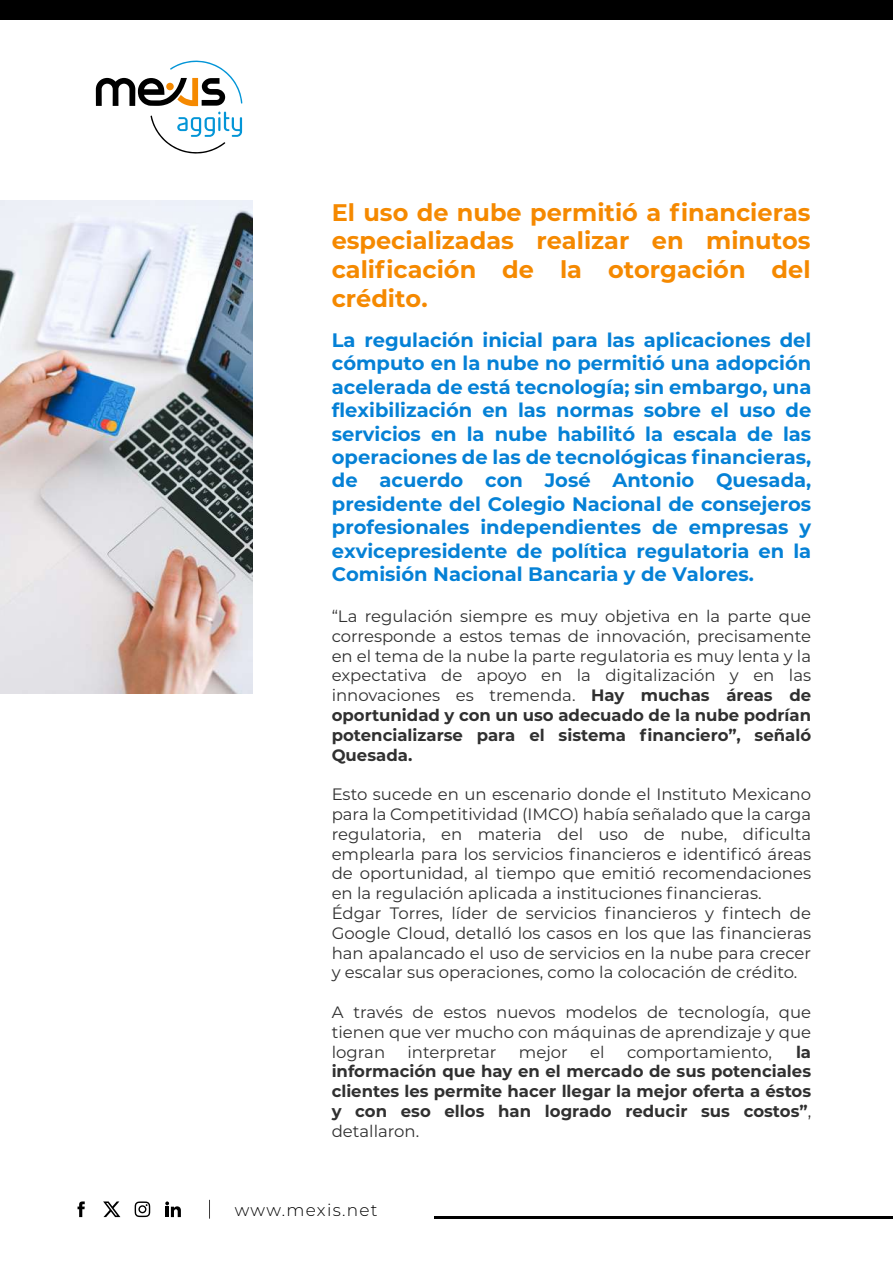
<style>
.page{position:relative;width:893px;height:1263px;background:#fff}
.page>*{position:absolute;margin:0;border:0;box-sizing:border-box;transform-origin:0 0}
.t1{font:700 24px/28.8px "Montserrat";color:#f58900;text-align:justify}
.t2{font:700 19.5px/23.4px "Montserrat";color:#0581d6;text-align:justify}
.t3{font:300 16.95px "Montserrat";letter-spacing:.075em;color:#000}
.t4{font:16.5px/19.8px "Montserrat";color:#303030;text-align:justify}
.t5{font:700 16.5px/19.8px "Montserrat";color:#303030;text-align:justify}
.s1{font-weight:700}
.s2{font-weight:400}
</style>
<div class="page">
<svg style="left:151px;top:112px;width:91px;height:42px"></svg>
<svg style="left:96px;top:60px;width:146px;height:46px"></svg>
<img style="left:0;top:200px;width:253px;height:493px">
<svg style="left:78px;top:1201px;width:7px;height:16px"></svg>
<svg style="left:103px;top:1201px;width:17px;height:16px"></svg>
<svg style="left:165px;top:1201px;width:16px;height:16px"></svg>
<svg style="left:135px;top:1201px;width:15px;height:16px"></svg>
<svg style="left:209px;top:1200px;width:1px;height:18px"></svg>
<hr style="left:435px;top:1216px;width:458px;height:3px;background:#000">
<div style="left:0;top:0;width:893px;height:19px;background:#000"></div>
<h1 class="t1" style="left:332px;top:197px;width:480px">El uso de nube permitió a financieras especializadas realizar en minutos calificación de la otorgación del crédito.</h1>
<p class="t2" style="left:332px;top:327px;width:481px">La regulación inicial para las aplicaciones del cómputo en la nube no permitió una adopción acelerada de está tecnología; sin embargo, una flexibilización en las normas sobre el uso de servicios en la nube habilitó la escala de las operaciones de las de tecnológicas financieras, de acuerdo con José Antonio Quesada, presidente del Colegio Nacional de consejeros profesionales independientes de empresas y exvicepresidente de política regulatoria en la Comisión Nacional Bancaria y de Valores.</p>
<p class="t4" style="left:332px;top:606px;width:481px">“La regulación siempre es muy objetiva en la parte que corresponde a estos temas de innovación, precisamente en el tema de la nube la parte regulatoria es muy lenta y la expectativa de apoyo en la digitalización y en las innovaciones es tremenda. <span class="s1">Hay muchas áreas de oportunidad y con un uso adecuado de la nube podrían potencializarse para el sistema financiero”, señaló Quesada.</span></p>
<p class="t4" style="left:332px;top:784px;width:481px;text-align:left">Esto sucede en un escenario donde el Instituto Mexicano para la Competitividad (IMCO) había señalado que la carga regulatoria, en materia del uso de nube, dificulta emplearla para los servicios financieros e identificó áreas de oportunidad, al tiempo que emitió recomendaciones en la regulación aplicada a instituciones financieras.<br>Édgar Torres, líder de servicios financieros y fintech de Google Cloud, detalló los casos en los que las financieras han apalancado el uso de servicios en la nube para crecer y escalar sus operaciones, como la colocación de crédito.</p>
<p class="t4" style="left:332px;top:1002px;width:481px">A través de estos nuevos modelos de tecnología, que tienen que ver mucho con máquinas de aprendizaje y que logran</p>
<p class="t5" style="left:332px;top:1041px;width:481px;text-indent:464px">la información que hay en el mercado de sus potenciales clientes les permite hacer llegar la mejor oferta a éstos y con eso ellos han logrado reducir sus costos”<span class="s2">, detallaron.</span></p>
<p class="t4" style="left:407px;top:1041px;width:91px">interpretar</p>
<p class="t4" style="left:519px;top:1041px;width:50px">mejor</p>
<p class="t4" style="left:590px;top:1041px;width:16px">el</p>
<p class="t4" style="left:627px;top:1041px;width:146px">comportamiento,</p>
<p class="t3" style="left:235px;top:1198px;width:144px">www.mexis.net</p>
</div>
